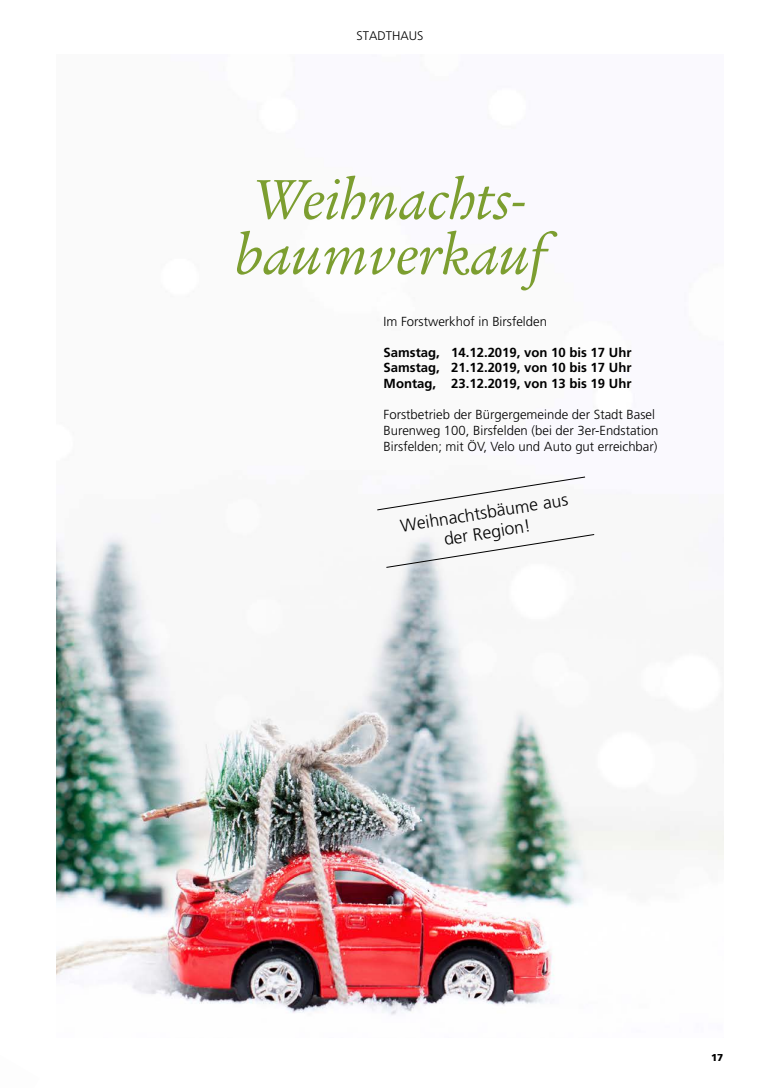
<style>
.page{position:relative;width:780px;height:1088px;background:#fff}
.page>*{position:absolute;margin:0;border:0;box-sizing:border-box;transform-origin:0 0}
.t1{font:italic 61.25px/55px "Legacy Serif Std";color:#7c9e30;text-align:center}
.t2{font:300 17.5px/20px "Frutiger LT Pro";color:#000;text-align:center}
.t3{font:300 13.12px/15.6px "Frutiger LT Pro";color:#000}
.t4{font:700 13.12px/15.6px "Frutiger LT Pro";color:#000;text-align:justify}
.t5{font:300 12.5px "Frutiger LT Pro";color:#000}
.t6{font:900 10px "Frutiger LT Pro";color:#000}
</style>
<div class="page">
<img style="left:57px;top:534px;width:666px;height:481px">
<svg style="left:377px;top:476px;width:209px;height:35px"></svg>
<svg style="left:385px;top:534px;width:210px;height:34px"></svg>
<p class="t5" style="left:356px;top:28px;width:68px">STADTHAUS</p>
<h1 class="t1" style="left:234px;top:173px;width:312px">Weihnachts&shy;baumverkauf</h1>
<p class="t3" style="left:383px;top:313px;width:165px">Im Forstwerkhof in Birsfelden</p>
<p class="t4" style="left:383px;top:344px;width:249px">Samstag, 14.12.2019, von 10 bis 17 Uhr Samstag, 21.12.2019, von 10 bis 17 Uhr Montag, 23.12.2019, von 13 bis 19 Uhr</p>
<p class="t3" style="left:383px;top:407px;width:276px">Forstbetrieb der Bürgergemeinde der Stadt Basel<br>Burenweg 100, Birsfelden (bei der 3er-Endstation<br>Birsfelden; mit ÖV, Velo und Auto gut erreichbar)</p>
<h2 class="t2" style="left:399px;top:516px;width:171px;rotate:-9deg">Weihnachtsbäume aus der Region!</h2>
<p class="t6" style="left:711px;top:1051px;width:14px">17</p>
</div>
